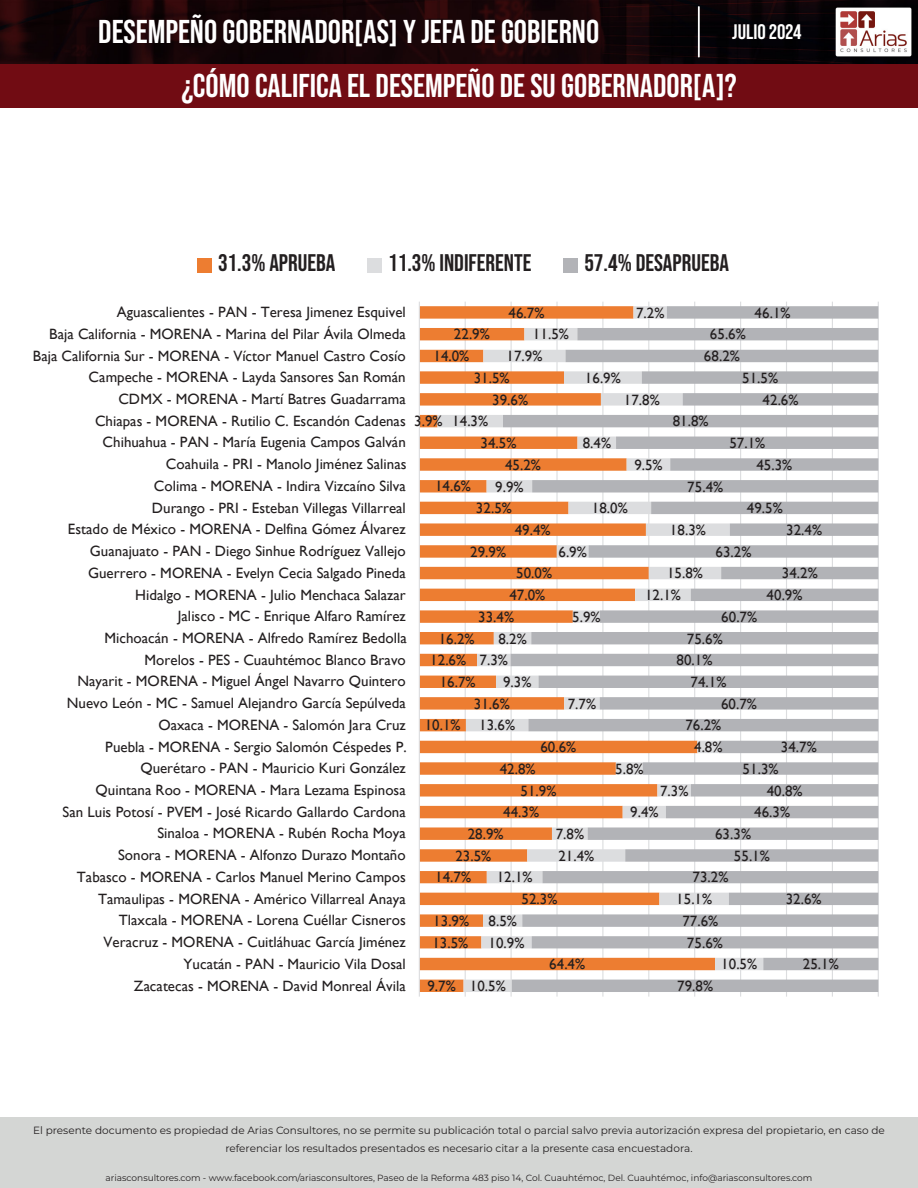
<style>
.page{position:relative;width:918px;height:1188px;background:#fff}
.page>*{position:absolute;margin:0;border:0;box-sizing:border-box;transform-origin:0 0}
.t1{font:700 33px "Bebas Neue Pro";color:#fff}
.t2{font:24px "Bebas Neue";color:#231f20}
.t3{font:700 21px "Bebas Neue Pro";color:#fff}
.t4{font:15px/21.8px "Gill Sans";color:#231f20}
.t5{font:10.5px/18px "Montserrat";color:#231f20;text-align:center}
.t6{font:9px "Montserrat";color:#231f20}
</style>
<div class="page">
<img style="left:0;top:0;width:918px;height:64px">
<div style="left:0;top:64px;width:918px;height:43px;background:#710c13"></div>
<hr style="left:465px;top:302px;width:1px;height:695px;background:#dcdddf">
<hr style="left:511px;top:302px;width:1px;height:695px;background:#dcdddf">
<hr style="left:556px;top:302px;width:2px;height:695px;background:#dcdddf">
<hr style="left:602px;top:302px;width:1px;height:695px;background:#dcdddf">
<hr style="left:648px;top:302px;width:1px;height:695px;background:#dcdddf">
<hr style="left:694px;top:302px;width:1px;height:695px;background:#dcdddf">
<hr style="left:740px;top:302px;width:1px;height:695px;background:#dcdddf">
<hr style="left:786px;top:302px;width:1px;height:695px;background:#dcdddf">
<hr style="left:832px;top:302px;width:1px;height:695px;background:#dcdddf">
<hr style="left:878px;top:302px;width:1px;height:695px;background:#dcdddf">
<svg style="left:420px;top:306px;width:17px;height:686px;fill:#ed7d31"></svg>
<svg style="left:437px;top:306px;width:66px;height:686px"></svg>
<svg style="left:503px;top:306px;width:375px;height:686px"></svg>
<hr style="left:419px;top:302px;width:1px;height:695px;background:#dcdddf">
<div style="left:197px;top:258px;width:15px;height:14px;background:#ed7d31"></div>
<div style="left:368px;top:258px;width:14px;height:14px;background:#dcdddf"></div>
<div style="left:564px;top:258px;width:14px;height:14px;background:#b2b3b7"></div>
<div style="left:0;top:1118px;width:918px;height:70px;background:#d4d6d4"></div>
<p class="t1" style="left:98px;top:13px;width:502px">DESEMPEÑO GOBERNADOR[AS] Y JEFA DE GOBIERNO</p>
<p class="t3" style="left:732px;top:20px;width:71px">JULIO 2024</p>
<p class="t1" style="left:181px;top:67px;width:557px">¿CÓMO CALIFICA EL DESEMPEÑO DE SU GOBERNADOR[A]?</p>
<p class="t2" style="left:218px;top:249px;width:119px">31.3% APRUEBA</p>
<p class="t2" style="left:388px;top:249px;width:145px">11.3% INDIFERENTE</p>
<p class="t2" style="left:584px;top:249px;width:146px">57.4% DESAPRUEBA</p>
<p class="t4" style="left:33px;top:301px;width:375px;text-align:right">Aguascalientes - PAN - Teresa Jimenez Esquivel<br>Baja California - MORENA - Marina del Pilar Ávila Olmeda Baja California Sur - MORENA - Víctor Manuel Castro Cosío Campeche - MORENA - Layda Sansores San Román<br>CDMX - MORENA - Martí Batres Guadarrama<br>Chiapas - MORENA - Rutilio C. Escandón Cadenas Chihuahua - PAN - María Eugenia Campos Galván<br>Coahuila - PRI - Manolo Jiménez Salinas<br>Colima - MORENA - Indira Vizcaíno Silva<br>Durango - PRI - Esteban Villegas Villarreal<br>Estado de México - MORENA - Delfina Gómez Álvarez Guanajuato - PAN - Diego Sinhue Rodríguez Vallejo Guerrero - MORENA - Evelyn Cecia Salgado Pineda<br>Hidalgo - MORENA - Julio Menchaca Salazar<br>Jalisco - MC - Enrique Alfaro Ramírez<br>Michoacán - MORENA - Alfredo Ramírez Bedolla<br>Morelos - PES - Cuauhtémoc Blanco Bravo<br>Nayarit - MORENA - Miguel Ángel Navarro Quintero<br>Nuevo León - MC - Samuel Alejandro García Sepúlveda Oaxaca - MORENA - Salomón Jara Cruz<br>Puebla - MORENA - Sergio Salomón Céspedes P.<br>Querétaro - PAN - Mauricio Kuri González<br>Quintana Roo - MORENA - Mara Lezama Espinosa<br>San Luis Potosí - PVEM - José Ricardo Gallardo Cardona Sinaloa - MORENA - Rubén Rocha Moya<br>Sonora - MORENA - Alfonzo Durazo Montaño<br>Tabasco - MORENA - Carlos Manuel Merino Campos Tamaulipas - MORENA - Américo Villarreal Anaya<br>Tlaxcala - MORENA - Lorena Cuéllar Cisneros<br>Veracruz - MORENA - Cuitláhuac García Jiménez<br>Yucatán - PAN - Mauricio Vila Dosal<br>Zacatecas - MORENA - David Monreal Ávila</p>
<p class="t4" style="left:509px;top:302px;width:37px">46.7%</p>
<p class="t4" style="left:636px;top:302px;width:30px">7.2%</p>
<p class="t4" style="left:755px;top:302px;width:37px">46.1%</p>
<p class="t4" style="left:454px;top:324px;width:37px">22.9%</p>
<p class="t4" style="left:433px;top:345px;width:37px">14.0%</p>
<p class="t4" style="left:474px;top:367px;width:37px">31.5%</p>
<p class="t4" style="left:492px;top:389px;width:37px">39.6%</p>
<p class="t4" style="left:414px;top:411px;width:30px">3.9%</p>
<p class="t4" style="left:481px;top:432px;width:37px">34.5%</p>
<p class="t4" style="left:505px;top:454px;width:37px">45.2%</p>
<p class="t4" style="left:435px;top:476px;width:38px">14.6%</p>
<p class="t4" style="left:476px;top:498px;width:37px">32.5%</p>
<p class="t4" style="left:515px;top:519px;width:37px">49.4%</p>
<p class="t4" style="left:470px;top:541px;width:37px">29.9%</p>
<p class="t4" style="left:516px;top:563px;width:37px">50.0%</p>
<p class="t4" style="left:509px;top:584px;width:37px">47.0%</p>
<p class="t4" style="left:478px;top:606px;width:37px">33.4%</p>
<p class="t4" style="left:439px;top:628px;width:37px">16.2%</p>
<p class="t4" style="left:430px;top:650px;width:37px">12.6%</p>
<p class="t4" style="left:440px;top:671px;width:37px">16.7%</p>
<p class="t4" style="left:474px;top:693px;width:37px">31.6%</p>
<p class="t4" style="left:425px;top:715px;width:37px">10.1%</p>
<p class="t4" style="left:540px;top:737px;width:37px">60.6%</p>
<p class="t4" style="left:500px;top:758px;width:37px">42.8%</p>
<p class="t4" style="left:520px;top:780px;width:37px">51.9%</p>
<p class="t4" style="left:503px;top:802px;width:38px">44.3%</p>
<p class="t4" style="left:468px;top:823px;width:37px">28.9%</p>
<p class="t4" style="left:455px;top:845px;width:37px">23.5%</p>
<p class="t4" style="left:435px;top:867px;width:37px">14.7%</p>
<p class="t4" style="left:521px;top:889px;width:37px">52.3%</p>
<p class="t4" style="left:433px;top:910px;width:37px">13.9%</p>
<p class="t4" style="left:432px;top:932px;width:37px">13.5%</p>
<p class="t4" style="left:549px;top:954px;width:37px">64.4%</p>
<p class="t4" style="left:427px;top:975px;width:30px">9.7%</p>
<p class="t4" style="left:507px;top:324px;width:64px;text-indent:26px">11.5%<br>17.9%</p>
<p class="t4" style="left:710px;top:324px;width:37px">65.6%</p>
<p class="t4" style="left:704px;top:346px;width:38px">68.2%</p>
<p class="t4" style="left:742px;top:367px;width:37px">51.5%</p>
<p class="t4" style="left:763px;top:389px;width:37px">42.6%</p>
<p class="t4" style="left:673px;top:411px;width:37px">81.8%</p>
<p class="t4" style="left:729px;top:432px;width:37px">57.1%</p>
<p class="t4" style="left:756px;top:454px;width:37px">45.3%</p>
<p class="t4" style="left:687px;top:476px;width:38px">75.4%</p>
<p class="t4" style="left:747px;top:498px;width:37px">49.5%</p>
<p class="t4" style="left:786px;top:519px;width:38px">32.4%</p>
<p class="t4" style="left:715px;top:541px;width:37px">63.2%</p>
<p class="t4" style="left:782px;top:563px;width:37px">34.2%</p>
<p class="t4" style="left:767px;top:584px;width:37px">40.9%</p>
<p class="t4" style="left:721px;top:606px;width:37px">60.7%</p>
<p class="t4" style="left:687px;top:628px;width:37px">75.6%</p>
<p class="t4" style="left:677px;top:650px;width:37px">80.1%</p>
<p class="t4" style="left:690px;top:671px;width:37px">74.1%</p>
<p class="t4" style="left:721px;top:693px;width:37px">60.7%</p>
<p class="t4" style="left:685px;top:715px;width:37px">76.2%</p>
<p class="t4" style="left:781px;top:737px;width:37px">34.7%</p>
<p class="t4" style="left:743px;top:758px;width:37px">51.3%</p>
<p class="t4" style="left:767px;top:780px;width:37px">40.8%</p>
<p class="t4" style="left:754px;top:802px;width:37px">46.3%</p>
<p class="t4" style="left:715px;top:823px;width:38px">63.3%</p>
<p class="t4" style="left:734px;top:845px;width:37px">55.1%</p>
<p class="t4" style="left:692px;top:867px;width:37px">73.2%</p>
<p class="t4" style="left:786px;top:889px;width:37px">32.6%</p>
<p class="t4" style="left:682px;top:910px;width:37px">77.6%</p>
<p class="t4" style="left:687px;top:932px;width:38px">75.6%</p>
<p class="t4" style="left:803px;top:954px;width:37px">25.1%</p>
<p class="t4" style="left:677px;top:975px;width:37px">79.8%</p>
<p class="t4" style="left:585px;top:367px;width:37px">16.9%</p>
<p class="t4" style="left:624px;top:389px;width:37px">17.8%</p>
<p class="t4" style="left:452px;top:411px;width:37px">14.3%</p>
<p class="t4" style="left:583px;top:432px;width:30px">8.4%</p>
<p class="t4" style="left:634px;top:454px;width:30px">9.5%</p>
<p class="t4" style="left:495px;top:476px;width:30px">9.9%</p>
<p class="t4" style="left:592px;top:498px;width:37px">18.0%</p>
<p class="t4" style="left:670px;top:519px;width:37px">18.3%</p>
<p class="t4" style="left:558px;top:541px;width:30px">6.9%</p>
<p class="t4" style="left:645px;top:563px;width:59px;text-indent:22px">15.8%<br>12.1%</p>
<p class="t4" style="left:572px;top:606px;width:30px">5.9%</p>
<p class="t4" style="left:498px;top:628px;width:30px">8.2%</p>
<p class="t4" style="left:480px;top:650px;width:30px">7.3%</p>
<p class="t4" style="left:503px;top:671px;width:30px">9.3%</p>
<p class="t4" style="left:568px;top:693px;width:30px">7.7%</p>
<p class="t4" style="left:479px;top:715px;width:37px">13.6%</p>
<p class="t4" style="left:694px;top:737px;width:30px">4.8%</p>
<p class="t4" style="left:615px;top:758px;width:30px">5.8%</p>
<p class="t4" style="left:660px;top:780px;width:30px">7.3%</p>
<p class="t4" style="left:630px;top:802px;width:30px">9.4%</p>
<p class="t4" style="left:556px;top:823px;width:40px">7.8%<br>21.4%</p>
<p class="t4" style="left:497px;top:867px;width:37px">12.1%</p>
<p class="t4" style="left:676px;top:889px;width:37px">15.1%</p>
<p class="t4" style="left:489px;top:910px;width:37px">8.5%<br>10.9%</p>
<p class="t4" style="left:721px;top:954px;width:37px">10.5%</p>
<p class="t4" style="left:470px;top:975px;width:37px">10.5%</p>
<p class="t5" style="left:33px;top:1121px;width:853px">El presente documento es propiedad de Arias Consultores, no se permite su publicación total o parcial salvo previa autorización expresa del propietario, en caso de referenciar los resultados presentados es necesario citar a la presente casa encuestadora.</p>
<p class="t6" style="left:106px;top:1172px;width:708px">ariasconsultores.com - www.facebook.com/ariasconsultores, Paseo de la Reforma 483 piso 14, Col. Cuauhtémoc, Del. Cuauhtémoc, info@ariasconsultores.com</p>
</div>
